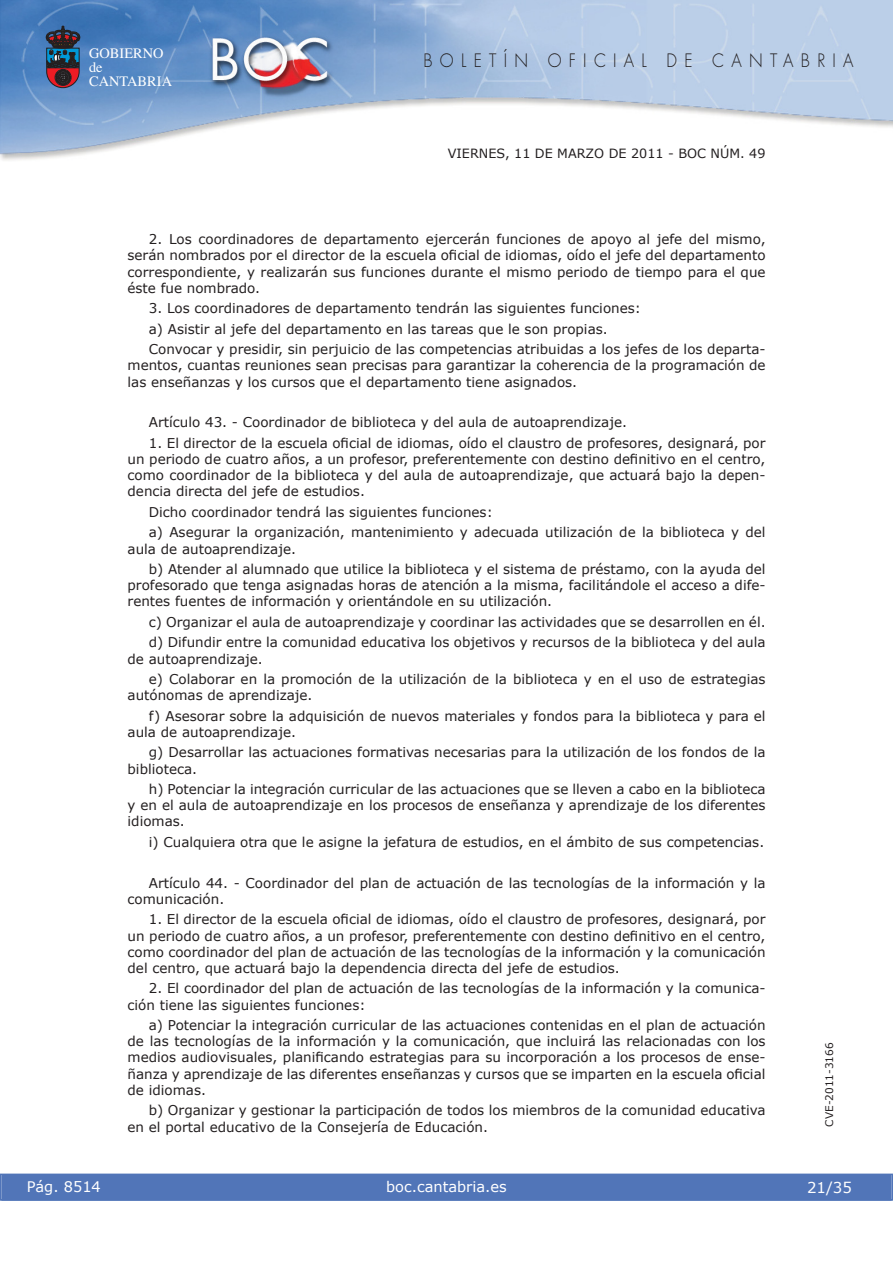
<style>
.page{position:relative;width:893px;height:1263px;background:#fff}
.page>*{position:absolute;margin:0;border:0;box-sizing:border-box;transform-origin:0 0}
.t1{font:300 18px "Futura";letter-spacing:.45em;color:#231f20;scale:.9 1}
.t2{font:15px "Verdana";color:#fff}
.t3{font:14.55px "Verdana";color:#fff}
.t4{font:14.4px/14.1px "Times";color:#fff}
.t5{font:13.5px/16.2px "Verdana";color:#231f20}
.t6{font:12.75px "Verdana";color:#231f20}
.t7{font:10.5px "Verdana";color:#231f20}
</style>
<div class="page">
<img style="left:0;top:0;width:893px;height:161px">
<svg style="left:46px;top:26px;width:34px;height:62px;background:#464054"></svg>
<div style="left:1px;top:1174px;width:890px;height:27px;background:#5175b8"></div>
<div style="left:0;top:1174px;width:893px;height:27px;border:1px solid #5175b8"></div>
<p class="t4" style="left:89px;top:47px;width:85px">GOBIERNO de<br>CANTABRIA</p>
<h1 class="t1" style="left:423px;top:52px;width:479px">BOLETÍN OFICIAL DE CANTABRIA</h1>
<p class="t6" style="left:448px;top:145px;width:319px">VIERNES, 11 DE MARZO DE 2011 - BOC NÚM. 49</p>
<p class="t5" style="left:128px;top:231px;width:639px;text-align:justify;text-indent:21px">2. Los coordinadores de departamento ejercerán funciones de apoyo al jefe del mismo, serán nombrados por el director de la escuela oficial de idiomas, oído el jefe del departamento correspondiente, y realizarán sus funciones durante el mismo periodo de tiempo para el que éste fue nombrado.</p>
<p class="t5" style="left:149px;top:298px;width:618px;line-height:20.4px">3. Los coordinadores de departamento tendrán las siguientes funciones:<br>a) Asistir al jefe del departamento en las tareas que le son propias.<br>Convocar y presidir, sin perjuicio de las competencias atribuidas a los jefes de los departa-</p>
<p class="t5" style="left:128px;top:357px;width:640px">mentos, cuantas reuniones sean precisas para garantizar la coherencia de la programación de las enseñanzas y los cursos que el departamento tiene asignados.</p>
<p class="t5" style="left:149px;top:414px;width:480px">Artículo 43. - Coordinador de biblioteca y del aula de autoaprendizaje.</p>
<p class="t5" style="left:128px;top:434px;width:639px;text-align:justify;text-indent:21px">1. El director de la escuela oficial de idiomas, oído el claustro de profesores, designará, por un periodo de cuatro años, a un profesor, preferentemente con destino definitivo en el centro, como coordinador de la biblioteca y del aula de autoaprendizaje, que actuará bajo la depen&shy;dencia directa del jefe de estudios.</p>
<p class="t5" style="left:149px;top:501px;width:618px;line-height:20.4px">Dicho coordinador tendrá las siguientes funciones:<br>a) Asegurar la organización, mantenimiento y adecuada utilización de la biblioteca y del</p>
<p class="t5" style="left:149px;top:538px;width:618px;line-height:20.4px;text-indent:-21px">aula de autoaprendizaje.<br>b) Atender al alumnado que utilice la biblioteca y el sistema de préstamo, con la ayuda del</p>
<p class="t5" style="left:128px;top:577px;width:639px">profesorado que tenga asignadas horas de atención a la misma, facilitándole el acceso a dife&shy;rentes fuentes de información y orientándole en su utilización.</p>
<p class="t5" style="left:149px;top:611px;width:618px;line-height:20.4px">c) Organizar el aula de autoaprendizaje y coordinar las actividades que se desarrollen en él. d) Difundir entre la comunidad educativa los objetivos y recursos de la biblioteca y del aula</p>
<p class="t5" style="left:149px;top:648px;width:618px;line-height:20.4px;text-indent:-21px">de autoaprendizaje.<br>e) Colaborar en la promoción de la utilización de la biblioteca y en el uso de estrategias</p>
<p class="t5" style="left:149px;top:685px;width:618px;line-height:20.4px;text-indent:-21px">autónomas de aprendizaje.<br>f) Asesorar sobre la adquisición de nuevos materiales y fondos para la biblioteca y para el</p>
<p class="t5" style="left:149px;top:721px;width:618px;line-height:20.4px;text-indent:-21px">aula de autoaprendizaje.<br>g) Desarrollar las actuaciones formativas necesarias para la utilización de los fondos de la</p>
<p class="t5" style="left:149px;top:758px;width:618px;line-height:20.4px;text-indent:-21px">biblioteca.<br>h) Potenciar la integración curricular de las actuaciones que se lleven a cabo en la biblioteca</p>
<p class="t5" style="left:128px;top:797px;width:639px">y en el aula de autoaprendizaje en los procesos de enseñanza y aprendizaje de los diferentes idiomas.</p>
<p class="t5" style="left:149px;top:833px;width:617px">i) Cualquiera otra que le asigne la jefatura de estudios, en el ámbito de sus competencias.</p>
<p class="t5" style="left:128px;top:874px;width:639px;text-indent:21px">Artículo 44. - Coordinador del plan de actuación de las tecnologías de la información y la comunicación.</p>
<p class="t5" style="left:128px;top:911px;width:639px;text-align:justify;text-indent:21px">1. El director de la escuela oficial de idiomas, oído el claustro de profesores, designará, por un periodo de cuatro años, a un profesor, preferentemente con destino definitivo en el centro, como coordinador del plan de actuación de las tecnologías de la información y la comunicación del centro, que actuará bajo la dependencia directa del jefe de estudios.</p>
<p class="t5" style="left:128px;top:980px;width:639px;text-indent:21px">2. El coordinador del plan de actuación de las tecnologías de la información y la comunica&shy;ción tiene las siguientes funciones:</p>
<p class="t5" style="left:128px;top:1017px;width:639px;text-align:justify;text-indent:21px">a) Potenciar la integración curricular de las actuaciones contenidas en el plan de actuación de las tecnologías de la información y la comunicación, que incluirá las relacionadas con los medios audiovisuales, planificando estrategias para su incorporación a los procesos de ense&shy;ñanza y aprendizaje de las diferentes enseñanzas y cursos que se imparten en la escuela oficial de idiomas.</p>
<p class="t5" style="left:128px;top:1102px;width:639px;text-indent:21px">b) Organizar y gestionar la participación de todos los miembros de la comunidad educativa en el portal educativo de la Consejería de Educación.</p>
<p class="t7" style="left:823px;top:1127px;width:86px;rotate:-90deg">CVE-2011-3166</p>
<p class="t3" style="left:27px;top:1177px;width:76px">Pág. 8514</p>
<p class="t3" style="left:386px;top:1178px;width:122px">boc.cantabria.es</p>
<p class="t2" style="left:807px;top:1178px;width:46px">21/35</p>
</div>
